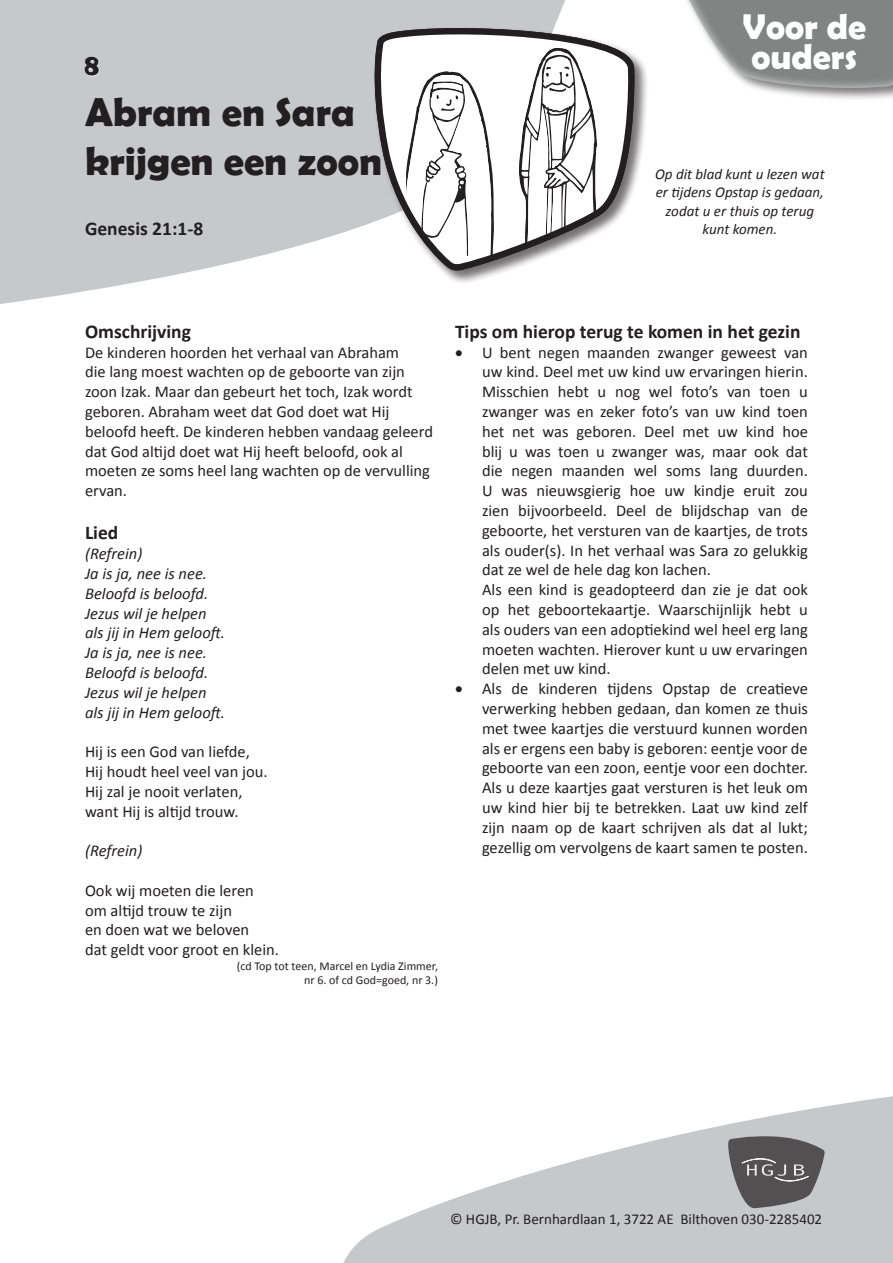
<style>
.page{position:relative;width:893px;height:1263px;background:#fff}
.page>*{position:absolute;margin:0;border:0;box-sizing:border-box;transform-origin:0 0}
.Programma{font:700 40.5px/48.6px "Berlin Sans FB Demi";color:#231f20}
.Programma-2{font:700 36px "Berlin Sans FB Demi";color:#fff}
.Programma-3{font:700 30px "Berlin Sans FB Demi";color:#231f20}
.kleine_onderkop{font:700 19.5px "Calibri";color:#231f20}
.Calibri_11{font:16.5px/19.8px "Calibri";color:#231f20;text-align:justify}
.Standaard{font:16.5px/19.8px "Calibri";color:#231f20;text-align:justify}
.Standaard-2{font:italic 16.5px "Calibri";color:#231f20}
.Platte_tekst{font:italic 15px/18.1px "Calibri";color:#231f20;text-align:center}
.Opsomming_punt_10p{font:15px "Calibri";color:#231f20}
.Standaard-3{font:12px "Calibri";color:#231f20}
</style>
<div class="page">
<svg style="left:343px;top:1096px;width:550px;height:167px;fill:#c7c8ca"></svg>
<svg style="left:0;top:0;width:565px;height:304px;fill:#c7c8ca"></svg>
<svg style="left:687px;top:0;width:206px;height:99px"></svg>
<svg style="left:84px;top:56px;width:16px;height:21px"></svg>
<svg style="left:727px;top:1135px;width:98px;height:73px"></svg>
<div style="left:373px;top:26px;width:276px;height:258px;background:#231f20;opacity:.4"></div>
<svg style="left:364px;top:18px;width:275px;height:251px"></svg>
<p class="Programma-3" style="left:85px;top:48px;width:16px">8</p>
<p class="Programma" style="left:85px;top:87px;width:299px">Abram en Sara krijgen een zoon</p>
<p class="kleine_onderkop" style="left:85px;top:216px;width:120px">Genesis 21:1-8</p>
<p class="Programma-2" style="left:743px;top:5px;width:125px">Voor de</p>
<p class="Programma-2" style="left:751px;top:35px;width:107px">ouders</p>
<p class="Platte_tekst" style="left:655px;top:165px;width:171px">Op dit blad kunt u lezen wat er tijdens Opstap is gedaan, zodat u er thuis op terug kunt komen.</p>
<p class="kleine_onderkop" style="left:85px;top:319px;width:107px">Omschrijving</p>
<p class="Calibri_11" style="left:85px;top:342px;width:349px;text-align:left">De kinderen hoorden het verhaal van Abraham<br>die lang moest wachten op de geboorte van zijn zoon Izak. Maar dan gebeurt het toch, Izak wordt geboren. Abraham weet dat God doet wat Hij beloofd heeft. De kinderen hebben vandaag geleerd dat God altijd doet wat Hij heeft beloofd, ook al moeten ze soms heel lang wachten op de vervulling ervan.</p>
<p class="kleine_onderkop" style="left:85px;top:520px;width:35px">Lied</p>
<p class="Standaard-2" style="left:85px;top:542px;width:59px">(Refrein)</p>
<p class="Standaard-2" style="left:85px;top:562px;width:124px">Ja is ja, nee is nee.</p>
<p class="Standaard-2" style="left:85px;top:582px;width:125px">Beloofd is beloofd.</p>
<p class="Standaard-2" style="left:85px;top:602px;width:123px">Jezus wil je helpen</p>
<p class="Standaard-2" style="left:85px;top:622px;width:142px">als jij in Hem gelooft.</p>
<p class="Standaard-2" style="left:85px;top:641px;width:124px">Ja is ja, nee is nee.</p>
<p class="Standaard-2" style="left:85px;top:661px;width:125px">Beloofd is beloofd.</p>
<p class="Standaard-2" style="left:85px;top:681px;width:123px">Jezus wil je helpen</p>
<p class="Standaard-2" style="left:85px;top:701px;width:142px">als jij in Hem gelooft.</p>
<p class="Standaard" style="left:85px;top:742px;width:166px">Hij is een God van liefde,</p>
<p class="Standaard" style="left:85px;top:762px;width:184px">Hij houdt heel veel van jou.</p>
<p class="Standaard" style="left:85px;top:781px;width:159px">Hij zal je nooit verlaten,</p>
<p class="Standaard" style="left:85px;top:801px;width:155px">want Hij is altijd trouw.</p>
<p class="Standaard-2" style="left:85px;top:839px;width:59px">(Refrein)</p>
<p class="Standaard" style="left:85px;top:880px;width:170px">Ook wij moeten die leren</p>
<p class="Standaard" style="left:85px;top:900px;width:148px">om altijd trouw te zijn</p>
<p class="Standaard" style="left:85px;top:920px;width:166px">en doen wat we beloven</p>
<p class="Standaard" style="left:85px;top:940px;width:196px">dat geldt voor groot en klein.</p>
<p class="Standaard-3" style="left:237px;top:958px;width:203px">(cd Top tot teen, Marcel en Lydia Zimmer,</p>
<p class="Standaard-3" style="left:304px;top:972px;width:135px">nr 6. of cd God=goed, nr 3.)</p>
<p class="kleine_onderkop" style="left:455px;top:319px;width:347px">Tips om hierop terug te komen in het gezin</p>
<p class="Calibri_11" style="left:482px;top:342px;width:327px;text-indent:-27px">• U bent negen maanden zwanger geweest van uw kind. Deel met uw kind uw ervaringen hierin.<br>Misschien hebt u nog wel foto’s van toen u zwanger was en zeker foto’s van uw kind toen het net was geboren. Deel met uw kind hoe blij u was toen u zwanger was, maar ook dat die negen maanden wel soms lang duurden.<br>U was nieuwsgierig hoe uw kindje eruit zou zien bijvoorbeeld. Deel de blijdschap van de geboorte, het versturen van de kaartjes, de trots als ouder(s). In het verhaal was Sara zo gelukkig dat ze wel de hele dag kon lachen.</p>
<p class="Standaard" style="left:482px;top:580px;width:327px">Als een kind is geadopteerd dan zie je dat ook op het geboortekaartje. Waarschijnlijk hebt u als ouders van een adoptiekind wel heel erg lang moeten wachten. Hierover kunt u uw ervaringen delen met uw kind.</p>
<p class="Calibri_11" style="left:482px;top:679px;width:327px;text-indent:-27px">• Als de kinderen tijdens Opstap de creatieve verwerking hebben gedaan, dan komen ze thuis met twee kaartjes die verstuurd kunnen worden als er ergens een baby is geboren: eentje voor de geboorte van een zoon, eentje voor een dochter.<br>Als u deze kaartjes gaat versturen is het leuk om uw kind hier bij te betrekken. Laat uw kind zelf zijn naam op de kaart schrijven als dat al lukt; gezellig om vervolgens de kaart samen te posten.</p>
<p class="Opsomming_punt_10p" style="left:450px;top:1210px;width:374px">© HGJB, Pr. Bernhardlaan 1, 3722 AE Bilthoven 030-2285402</p>
</div>
